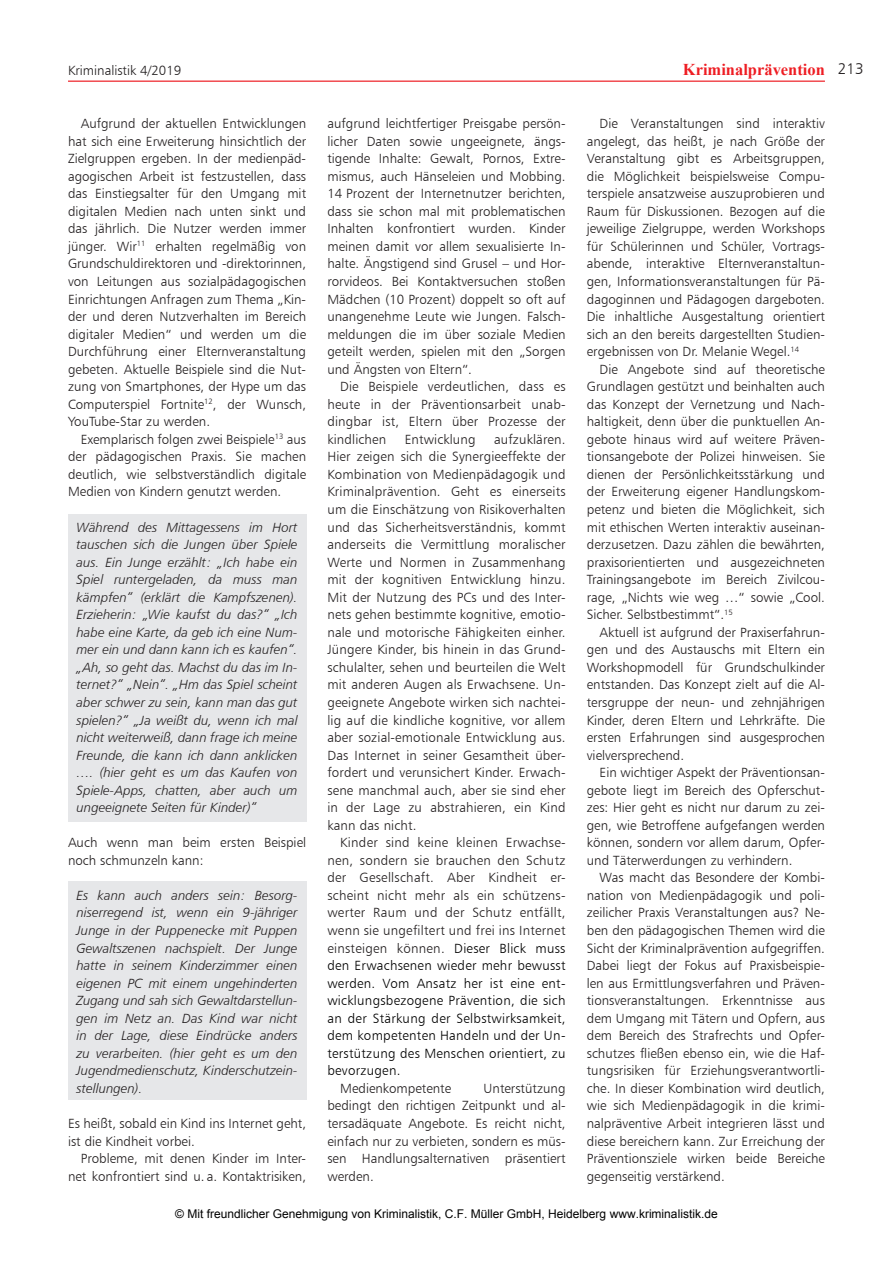
<style>
.page{position:relative;width:893px;height:1263px;background:#fff}
.page>*{position:absolute;margin:0;border:0;box-sizing:border-box;transform-origin:0 0}
.t1{font:700 16.5px "Times New Roman";color:#ee1d23}
.t2{font:13.35px/17.5px "Humanist 777 BT Light B";color:#231f20;text-align:justify}
.t3{font:13.35px/17.5px "Humanist 777 BT Light Italic B";color:#231f20;text-align:justify}
.t4{font:13.35px/17.5px "Humanist 777 BT Light B";letter-spacing:.02em;color:#000001;text-align:justify}
.t5{font:12px "Arial";color:#000}
.s1{font-family:"Humanist 777 BT Light B";font-weight:400;font-size:15.45px;color:#231f20}
.s2{color:#231f20}
</style>
<div class="page">
<hr style="left:68px;top:81px;width:757px;height:1px;background:#ee1d23">
<div style="left:68px;top:881px;width:238px;height:219px;background:#e6e7e9"></div>
<div style="left:68px;top:514px;width:238px;height:307px;background:#e6e7e9"></div>
<p class="t2" style="left:68px;top:61px;width:115px">Kriminalistik 4/2019</p>
<p class="t1" style="left:683px;top:58px;width:182px">Kriminalprävention <span class="s1">213</span></p>
<p class="t2" style="left:68px;top:114px;width:240px;text-indent:13px">Aufgrund der aktuellen Entwicklungen hat sich eine Erweiterung hinsichtlich der Zielgruppen ergeben. In der medienpäd‑ agogischen Arbeit ist festzustellen, dass das Einstiegsalter für den Umgang mit digitalen Medien nach unten sinkt und das jährlich. Die Nutzer werden immer jünger. Wir<sup>11</sup> erhalten regelmäßig von Grundschuldirektoren und ‑direktorinnen, von Leitungen aus sozialpädagogischen Einrichtungen Anfragen zum Thema „Kin‑ der und deren Nutzverhalten im Bereich digitaler Medien“ und werden um die Durchführung einer Elternveranstaltung gebeten. Aktuelle Beispiele sind die Nut‑ zung von Smartphones, der Hype um das Computerspiel Fortnite<sup>12</sup>, der Wunsch, YouTube-Star zu werden.</p>
<p class="t2" style="left:68px;top:430px;width:240px;text-indent:13px">Exemplarisch folgen zwei Beispiele<sup>13</sup> aus der pädagogischen Praxis. Sie machen deutlich, wie selbstverständlich digitale Medien von Kindern genutzt werden.</p>
<p class="t3" style="left:77px;top:518px;width:223px">Während des Mittagessens im Hort tauschen sich die Jungen über Spiele aus. Ein Junge erzählt: „Ich habe ein Spiel runtergeladen, da muss man kämpfen“ (erklärt die Kampfszenen).<br>Erzieherin: „Wie kaufst du das?“ „Ich habe eine Karte, da geb ich eine Num&shy;mer ein und dann kann ich es kaufen“. „Ah, so geht das. Machst du das im In&shy;ternet?“ „Nein“. „Hm das Spiel scheint aber schwer zu sein, kann man das gut spielen?“ „Ja weißt du, wenn ich mal nicht weiterweiß, dann frage ich meine Freunde, die kann ich dann anklicken …. (hier geht es um das Kaufen von Spiele-Apps, chatten, aber auch um ungeeignete Seiten für Kinder)“</p>
<p class="t2" style="left:68px;top:834px;width:240px">Auch wenn man beim ersten Beispiel noch schmunzeln kann:</p>
<p class="t3" style="left:77px;top:886px;width:223px">Es kann auch anders sein: Besorg&shy;niserregend ist, wenn ein 9-jähriger Junge in der Puppenecke mit Puppen Gewaltszenen nachspielt. Der Junge hatte in seinem Kinderzimmer einen eigenen PC mit einem ungehinderten Zugang und sah sich Gewaltdarstellun&shy;gen im Netz an. Das Kind war nicht in der Lage, diese Eindrücke anders zu verarbeiten. (hier geht es um den Jugendmedienschutz, Kinderschutzein&shy;stellungen).</p>
<p class="t2" style="left:68px;top:1114px;width:240px">Es heißt, sobald ein Kind ins Internet geht, ist die Kindheit vorbei.</p>
<p class="t2" style="left:68px;top:1149px;width:240px;text-align:right">Probleme, mit denen Kinder im Inter‑ net konfrontiert sind u. a. Kontaktrisiken,</p>
<p class="t2" style="left:327px;top:114px;width:240px">aufgrund leichtfertiger Preisgabe persön‑ licher Daten sowie ungeeignete, ängs‑ tigende Inhalte: Gewalt, Pornos, Extre‑ mismus, auch Hänseleien und Mobbing.<br>14 Prozent der Internetnutzer berichten, dass sie schon mal mit problematischen Inhalten konfrontiert wurden. Kinder meinen damit vor allem sexualisierte In‑ halte. Ängstigend sind Grusel – und Hor‑ rorvideos. Bei Kontaktversuchen stoßen Mädchen (10 Prozent) doppelt so oft auf unangenehme Leute wie Jungen. Falsch‑ meldungen die im über soziale Medien geteilt werden, spielen mit den „Sorgen und Ängsten von Eltern“.</p>
<p class="t2" style="left:327px;top:378px;width:240px;text-indent:13px">Die Beispiele verdeutlichen, dass es heute in der Präventionsarbeit unab‑ dingbar ist, Eltern über Prozesse der kindlichen</p>
<p class="t2" style="left:587px;top:114px;width:240px;text-indent:13px">Die Veranstaltungen sind interaktiv angelegt, das heißt, je nach Größe der Veranstaltung gibt es Arbeitsgruppen, die Möglichkeit beispielsweise Compu‑ terspiele ansatzweise auszuprobieren und Raum für Diskussionen. Bezogen auf die jeweilige Zielgruppe, werden Workshops für Schülerinnen und Schüler, Vortrags‑ abende, interaktive Elternveranstaltun‑ gen, Informationsveranstaltungen für Pä‑ dagoginnen und Pädagogen dargeboten.<br>Die inhaltliche Ausgestaltung orientiert sich an den bereits dargestellten Studien‑ ergebnissen von Dr. Melanie Wegel.<sup>14</sup></p>
<p class="t2" style="left:587px;top:360px;width:240px;text-indent:13px">Die Angebote sind auf theoretische Grundlagen gestützt und beinhalten auch das Konzept der Vernetzung und Nach‑ haltigkeit, denn über die punktuellen An‑ gebote hinaus wird auf weitere Präven‑ tionsangebote der Polizei hinweisen. Sie dienen der Persönlichkeitsstärkung und der Erweiterung eigener Handlungskom‑ petenz und bieten die Möglichkeit, sich mit ethischen Werten interaktiv auseinan‑ derzusetzen. Dazu zählen die bewährten, praxisorientierten und ausgezeichneten Trainingsangebote im Bereich Zivilcou‑ rage, „Nichts wie weg …“ sowie „Cool.<br>Sicher. Selbstbestimmt“.<sup>15</sup></p>
<p class="t2" style="left:587px;top:623px;width:240px;text-indent:13px">Aktuell ist aufgrund der Praxiserfahrun‑ gen und des Austauschs mit Eltern ein Workshopmodell für Grundschulkinder entstanden. Das Konzept zielt auf die Al‑ tersgruppe der neun‑ und zehnjährigen Kinder, deren Eltern und Lehrkräfte. Die ersten Erfahrungen sind ausgesprochen vielversprechend.</p>
<p class="t2" style="left:587px;top:763px;width:240px;text-indent:13px">Ein wichtiger Aspekt der Präventionsan‑ gebote liegt im Bereich des Opferschut‑ zes: Hier geht es nicht nur darum zu zei‑ gen, wie Betroffene aufgefangen werden können, sondern vor allem darum, Opfer‑ und Täterwerdungen zu verhindern.</p>
<p class="t2" style="left:587px;top:869px;width:240px;text-indent:13px">Was macht das Besondere der Kombi‑ nation von Medienpädagogik und poli‑ zeilicher Praxis Veranstaltungen aus? Ne‑ ben den pädagogischen Themen wird die Sicht der Kriminalprävention aufgegriffen.<br>Dabei liegt der Fokus auf Praxisbeispie‑ len aus Ermittlungsverfahren und Präven‑ tionsveranstaltungen. Erkenntnisse aus dem Umgang mit Tätern und Opfern, aus dem Bereich des Strafrechts und Opfer‑ schutzes fließen ebenso ein, wie die Haf‑ tungsrisiken für Erziehungsverantwortli‑ che. In dieser Kombination wird deutlich, wie sich Medienpädagogik in die krimi‑ nalpräventive Arbeit integrieren lässt und diese bereichern kann. Zur Erreichung der Präventionsziele wirken beide Bereiche gegenseitig verstärkend.</p>
<p class="t5" style="left:175px;top:1206px;width:544px">© Mit freundlicher Genehmigung von Kriminalistik, C.F. Müller GmbH, Heidelberg www.kriminalistik.de</p>
<p class="t2" style="left:327px;top:430px;width:240px;text-indent:167px">aufzuklären.<br>Hier zeigen sich die Synergieeffekte der Kombination von Medienpädagogik und Kriminalprävention. Geht es einerseits um die Einschätzung von Risikoverhalten und das Sicherheitsverständnis, kommt anderseits die Vermittlung moralischer Werte und Normen in Zusammenhang mit der kognitiven Entwicklung hinzu.<br>Mit der Nutzung des PCs und des Inter‑ nets gehen bestimmte kognitive, emotio‑ nale und motorische Fähigkeiten einher.<br>Jüngere Kinder, bis hinein in das Grund‑ schulalter, sehen und beurteilen die Welt mit anderen Augen als Erwachsene. Un‑ geeignete Angebote wirken sich nachtei‑ lig auf die kindliche kognitive, vor allem aber sozial-emotionale Entwicklung aus.<br>Das Internet in seiner Gesamtheit über‑ fordert und verunsichert Kinder. Erwach‑ sene manchmal auch, aber sie sind eher in der Lage zu abstrahieren, ein Kind kann das nicht.</p>
<p class="t4" style="left:327px;top:834px;width:240px;text-indent:13px"><span class="s2">Kinder sind keine kleinen Erwachse‑ nen, sondern sie brauchen den Schutz der Gesellschaft. Aber Kindheit er‑ scheint nicht mehr als ein schützens‑ werter Raum und der Schutz entfällt, wenn sie ungefiltert und frei ins Internet einsteigen können.</span> Dieser Blick muss den Erwachsenen wieder mehr bewusst werden. Vom Ansatz her ist eine ent‑ wicklungsbezogene Prävention, die sich an der Stärkung der Selbstwirksamkeit, dem kompetenten Handeln und der Un‑ terstützung des Menschen orientiert, zu bevorzugen.</p>
<p class="t2" style="left:340px;top:1079px;width:113px">Medienkompetente</p>
<p class="t2" style="left:405px;top:430px;width:72px">Entwicklung</p>
<p class="t2" style="left:327px;top:1079px;width:240px;text-indent:156px">Unterstützung bedingt den richtigen Zeitpunkt und al‑ tersadäquate Angebote. Es reicht nicht, einfach nur zu verbieten, sondern es müs‑ sen Handlungsalternativen präsentiert werden.</p>
</div>
